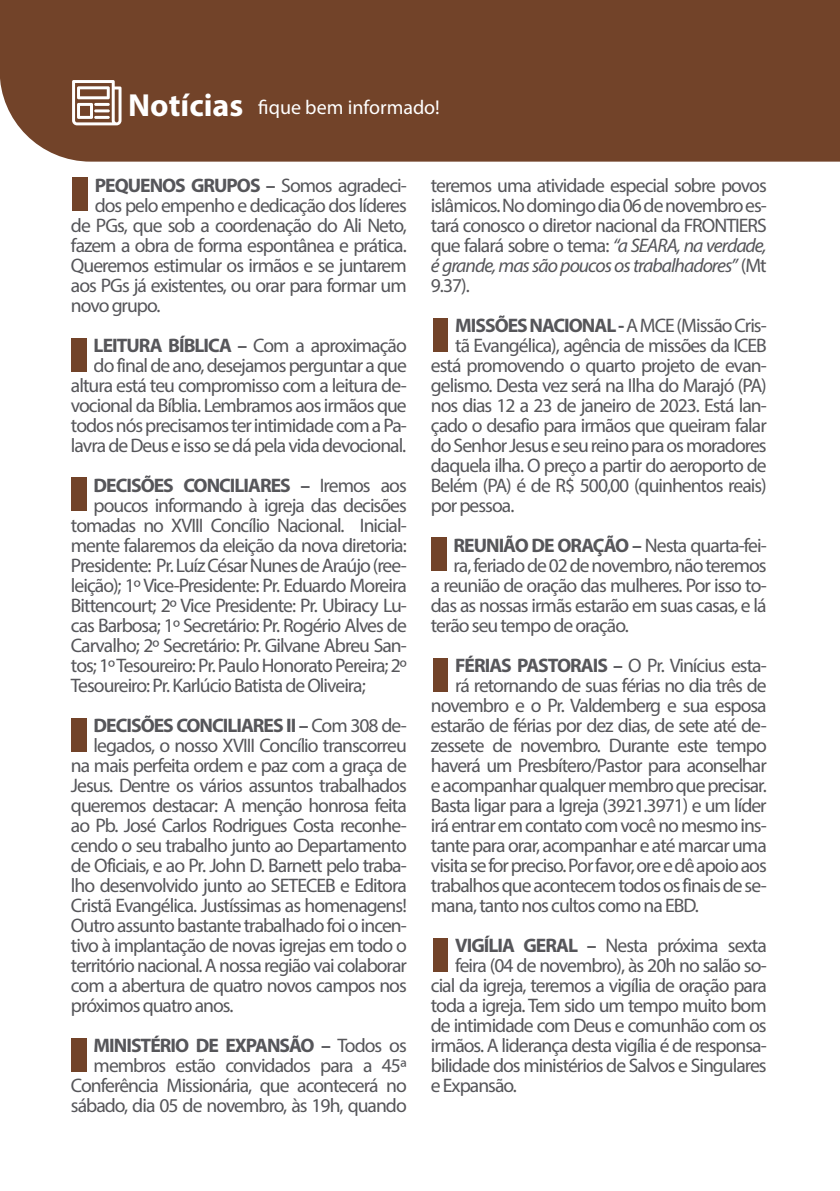
<style>
.page{position:relative;width:840px;height:1191px;background:#fff}
.page>*{position:absolute;margin:0;border:0;box-sizing:border-box;transform-origin:0 0}
.t1{font:700 32px "Myriad Pro";color:#fff}
.t2{font:20px "Myriad Pro";color:#fff}
.t3{font:19.6px/20px "Myriad Pro";letter-spacing:-.05em;color:#56565a;text-align:right}
.t4{font:700 19.6px "Myriad Pro";letter-spacing:-.05em;color:#56565a}
.s1{font-weight:400}
.s2{font-weight:700}
.s3{font-style:italic}
</style>
<div class="page">
<div style="left:0;top:0;width:839px;height:162px;background:#724329"></div>
<svg style="left:72px;top:80px;width:49px;height:45px"></svg>
<hr style="left:94px;top:103px;width:16px;height:3px;background:#fff">
<hr style="left:94px;top:116px;width:16px;height:3px;background:#fff">
<hr style="left:94px;top:109px;width:16px;height:3px;background:#fff">
<div style="left:72px;top:177px;width:16px;height:33px;background:#724329"></div>
<div style="left:71px;top:338px;width:16px;height:33px;background:#724329"></div>
<div style="left:71px;top:718px;width:16px;height:33px;background:#724329"></div>
<div style="left:71px;top:477px;width:16px;height:34px;background:#724329"></div>
<div style="left:432px;top:318px;width:16px;height:34px;background:#724329"></div>
<div style="left:430px;top:537px;width:16px;height:34px;background:#724329"></div>
<div style="left:432px;top:658px;width:16px;height:33px;background:#724329"></div>
<div style="left:71px;top:1038px;width:16px;height:33px;background:#724329"></div>
<div style="left:432px;top:938px;width:16px;height:33px;background:#724329"></div>
<p class="t1" style="left:128px;top:84px;width:116px">Notícias</p>
<p class="t2" style="left:258px;top:95px;width:183px">fique bem informado!</p>
<p class="t4" style="left:95px;top:172px;width:313px">PEQUENOS GRUPOS – <span class="s1">Somos agradeci-</span></p>
<p class="t3" style="left:95px;top:195px;width:313px">dos pelo empenho e dedicação dos líderes</p>
<p class="t3" style="left:71px;top:215px;width:337px">de PGs, que sob a coordenação do Ali Neto,</p>
<p class="t3" style="left:71px;top:235px;width:337px">fazem a obra de forma espontânea e prática.</p>
<p class="t3" style="left:71px;top:255px;width:337px">Queremos estimular os irmãos e se juntarem</p>
<p class="t3" style="left:71px;top:275px;width:337px">aos PGs já existentes, ou orar para formar um</p>
<p class="t3" style="left:71px;top:295px;width:91px">novo grupo.</p>
<p class="t3" style="left:71px;top:335px;width:337px"><span class="s2">LEITURA BÍBLICA –</span> Com a aproximação do final de ano, desejamos perguntar a que altura está teu compromisso com a leitura de&shy;vocional da Bíblia. Lembramos aos irmãos que todos nós precisamos ter intimidade com a Pa&shy;lavra de Deus e isso se dá pela vida devocional.</p>
<p class="t4" style="left:94px;top:472px;width:314px">DECISÕES CONCILIARES – <span class="s1">Iremos aos</span></p>
<p class="t3" style="left:94px;top:495px;width:314px">poucos informando à igreja das decisões</p>
<p class="t3" style="left:71px;top:515px;width:337px">tomadas no XVIII Concílio Nacional. Inicial-</p>
<p class="t3" style="left:71px;top:535px;width:337px">mente falaremos da eleição da nova diretoria:</p>
<p class="t3" style="left:71px;top:555px;width:337px">Presidente: Pr. Luíz César Nunes de Araújo (ree-</p>
<p class="t3" style="left:71px;top:575px;width:337px">leição); 1º Vice-Presidente: Pr. Eduardo Moreira</p>
<p class="t3" style="left:71px;top:595px;width:337px">Bittencourt; 2º Vice Presidente: Pr. Ubiracy Lu-</p>
<p class="t3" style="left:71px;top:615px;width:337px">cas Barbosa; 1º Secretário: Pr. Rogério Alves de</p>
<p class="t3" style="left:71px;top:635px;width:337px">Carvalho; 2º Secretário: Pr. Gilvane Abreu San-</p>
<p class="t3" style="left:71px;top:655px;width:337px">tos; 1º Tesoureiro: Pr. Paulo Honorato Pereira; 2º</p>
<p class="t3" style="left:71px;top:675px;width:296px">Tesoureiro: Pr. Karlúcio Batista de Oliveira;</p>
<p class="t4" style="left:94px;top:712px;width:314px">DECISÕES CONCILIARES II – <span class="s1">Com 308 de-</span></p>
<p class="t3" style="left:94px;top:735px;width:314px">legados, o nosso XVIII Concílio transcorreu</p>
<p class="t3" style="left:71px;top:755px;width:337px">na mais perfeita ordem e paz com a graça de</p>
<p class="t3" style="left:71px;top:775px;width:337px">Jesus. Dentre os vários assuntos trabalhados</p>
<p class="t3" style="left:71px;top:795px;width:337px">queremos destacar: A menção honrosa feita</p>
<p class="t3" style="left:71px;top:815px;width:337px">ao Pb. José Carlos Rodrigues Costa reconhe-</p>
<p class="t3" style="left:71px;top:835px;width:337px">cendo o seu trabalho junto ao Departamento</p>
<p class="t3" style="left:71px;top:855px;width:337px">de Oficiais, e ao Pr. John D. Barnett pelo traba-</p>
<p class="t3" style="left:71px;top:875px;width:337px">lho desenvolvido junto ao SETECEB e Editora</p>
<p class="t3" style="left:71px;top:895px;width:337px">Cristã Evangélica. Justíssimas as homenagens!</p>
<p class="t3" style="left:71px;top:915px;width:337px">Outro assunto bastante trabalhado foi o incen-</p>
<p class="t3" style="left:71px;top:935px;width:337px">tivo à implantação de novas igrejas em todo o</p>
<p class="t3" style="left:71px;top:955px;width:337px">território nacional. A nossa região vai colaborar</p>
<p class="t3" style="left:71px;top:975px;width:337px">com a abertura de quatro novos campos nos</p>
<p class="t3" style="left:71px;top:995px;width:164px">próximos quatro anos.</p>
<p class="t3" style="left:71px;top:1035px;width:337px"><span class="s2">MINISTÉRIO DE EXPANSÃO –</span> Todos os membros estão convidados para a 45ª Conferência Missionária, que acontecerá no sábado, dia 05 de novembro, às 19h, quando</p>
<p class="t3" style="left:430px;top:175px;width:337px;text-align:justify">teremos uma atividade especial sobre povos islâmicos. No domingo dia 06 de novembro es&shy;tará conosco o diretor nacional da FRONTIERS que falará sobre o tema: <span class="s3">“a SEARA, na verdade, é grande, mas são poucos os trabalhadores”</span> (Mt 9.37).</p>
<p class="t4" style="left:455px;top:312px;width:313px">MISSÕES NACIONAL - <span class="s1">A MCE (Missão Cris-</span></p>
<p class="t3" style="left:455px;top:335px;width:313px">tã Evangélica), agência de missões da ICEB</p>
<p class="t3" style="left:430px;top:355px;width:337px">está promovendo o quarto projeto de evan-</p>
<p class="t3" style="left:430px;top:375px;width:337px">gelismo. Desta vez será na Ilha do Marajó (PA)</p>
<p class="t3" style="left:430px;top:395px;width:337px">nos dias 12 a 23 de janeiro de 2023. Está lan-</p>
<p class="t3" style="left:430px;top:415px;width:337px">çado o desafio para irmãos que queiram falar</p>
<p class="t3" style="left:430px;top:435px;width:337px">do Senhor Jesus e seu reino para os moradores</p>
<p class="t3" style="left:430px;top:455px;width:337px">daquela ilha. O preço a partir do aeroporto de</p>
<p class="t3" style="left:430px;top:475px;width:337px">Belém (PA) é de R$ 500,00 (quinhentos reais)</p>
<p class="t3" style="left:430px;top:495px;width:85px">por pessoa.</p>
<p class="t4" style="left:453px;top:532px;width:314px">REUNIÃO DE ORAÇÃO – <span class="s1">Nesta quarta-fei-</span></p>
<p class="t3" style="left:453px;top:555px;width:314px">ra, feriado de 02 de novembro, não teremos</p>
<p class="t3" style="left:430px;top:575px;width:337px">a reunião de oração das mulheres. Por isso to-</p>
<p class="t3" style="left:430px;top:595px;width:337px">das as nossas irmãs estarão em suas casas, e lá</p>
<p class="t3" style="left:430px;top:615px;width:199px">terão seu tempo de oração.</p>
<p class="t3" style="left:455px;top:655px;width:313px"><span class="s2">FÉRIAS PASTORAIS –</span> O Pr. Vinícius esta-</p>
<p class="t3" style="left:455px;top:675px;width:313px">rá retornando de suas férias no dia três de</p>
<p class="t3" style="left:430px;top:695px;width:337px">novembro e o Pr. Valdemberg e sua esposa</p>
<p class="t3" style="left:430px;top:715px;width:337px">estarão de férias por dez dias, de sete até de-</p>
<p class="t3" style="left:430px;top:735px;width:337px">zessete de novembro. Durante este tempo</p>
<p class="t3" style="left:430px;top:755px;width:337px">haverá um Presbítero/Pastor para aconselhar</p>
<p class="t3" style="left:430px;top:775px;width:337px">e acompanhar qualquer membro que precisar.</p>
<p class="t3" style="left:430px;top:795px;width:337px">Basta ligar para a Igreja (3921.3971) e um líder</p>
<p class="t3" style="left:430px;top:815px;width:337px">irá entrar em contato com você no mesmo ins-</p>
<p class="t3" style="left:430px;top:835px;width:337px">tante para orar, acompanhar e até marcar uma</p>
<p class="t3" style="left:430px;top:855px;width:337px">visita se for preciso. Por favor, ore e dê apoio aos</p>
<p class="t3" style="left:430px;top:875px;width:337px">trabalhos que acontecem todos os finais de se-</p>
<p class="t3" style="left:430px;top:895px;width:269px">mana, tanto nos cultos como na EBD.</p>
<p class="t3" style="left:455px;top:935px;width:313px"><span class="s2">VIGÍLIA GERAL –</span> Nesta próxima sexta</p>
<p class="t3" style="left:455px;top:955px;width:313px">feira (04 de novembro), às 20h no salão so-</p>
<p class="t3" style="left:430px;top:975px;width:337px">cial da igreja, teremos a vigília de oração para</p>
<p class="t3" style="left:430px;top:995px;width:337px">toda a igreja. Tem sido um tempo muito bom</p>
<p class="t3" style="left:430px;top:1015px;width:337px">de intimidade com Deus e comunhão com os</p>
<p class="t3" style="left:430px;top:1035px;width:337px">irmãos. A liderança desta vigília é de responsa-</p>
<p class="t3" style="left:430px;top:1055px;width:337px">bilidade dos ministérios de Salvos e Singulares</p>
<p class="t3" style="left:430px;top:1075px;width:87px">e Expansão.</p>
</div>
